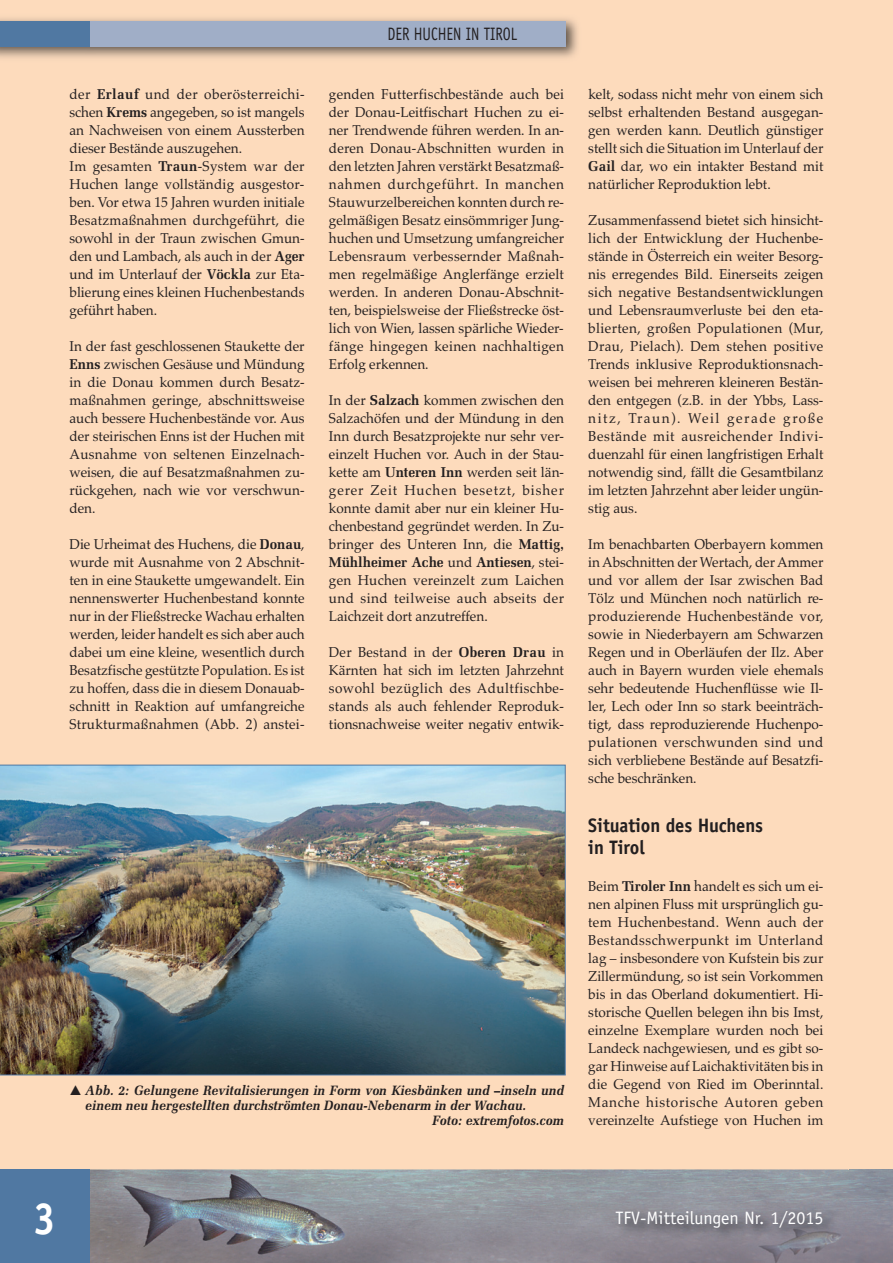
<style>
.page{position:relative;width:893px;height:1263px;background:#fddbbc}
.page>*{position:absolute;margin:0;border:0;box-sizing:border-box;transform-origin:0 0}
.t1{font:700 45px "Officina Sans";color:#fff;scale:.9 1}
.t2{font:700 19.5px/22.5px "Officina Sans";color:#231f20;scale:.95 1}
.t3{font:18px "Officina Sans";color:#fff}
.t4{font:18px "Officina Sans";color:#231f20;scale:.8 1}
.t5{font:14.25px/18px "Palatino";color:#231f20;text-align:justify;scale:.95 1}
.t6{font:700 14.25px "Melior";color:#231f20;scale:.95 1}
.t7{font:italic 700 13.5px "Melior";color:#231f20;scale:.93 1}
.s1{font-family:"Melior";font-weight:700}
.s2{font-family:"Palatino";font-weight:400}
</style>
<div class="page">
<div style="left:0;top:1169px;width:89px;height:94px;background:#5078a2"></div>
<img style="left:89px;top:1169px;width:759px;height:94px">
<img style="left:0;top:18px;width:578px;height:40px">
<div style="left:82px;top:21px;width:484px;height:26px;background:#a0aec7"></div>
<div style="left:0;top:21px;width:89px;height:26px;background:#5078a2"></div>
<img style="left:0;top:765px;width:566px;height:310px">
<p class="t5" style="left:70px;top:87px;width:249px;text-align:left">der <span class="s1">Erlauf</span> und der oberösterreichi&shy;schen <span class="s1">Krems</span> angegeben, so ist mangels an Nachweisen von einem Aussterben dieser Bestände auszugehen.<br>Im gesamten <span class="s1">Traun</span>-System war der Huchen lange vollständig ausgestor&shy;ben. Vor etwa 15 Jahren wurden initiale Besatzmaßnahmen durchgeführt, die sowohl in der Traun zwischen Gmun&shy;den und Lambach, als auch in der <span class="s1">Ager </span>und im Unterlauf der <span class="s1">Vöckla</span> zur Eta&shy;blierung eines kleinen Huchenbestands geführt haben.</p>
<p class="t5" style="left:70px;top:339px;width:249px">In der fast geschlossenen Staukette der <span class="s1">Enns</span> zwischen Gesäuse und Mündung in die Donau kommen durch Besatz&shy;maßnahmen geringe, abschnittsweise auch bessere Huchenbestände vor. Aus der steirischen Enns ist der Huchen mit Ausnahme von seltenen Einzelnach&shy;weisen, die auf Besatzmaßnahmen zu&shy;rückgehen, nach wie vor verschwun&shy;den.</p>
<p class="t5" style="left:70px;top:537px;width:249px">Die Urheimat des Huchens, die <span class="s1">Donau</span>, wurde mit Ausnahme von 2 Abschnit&shy;ten in eine Staukette umgewandelt. Ein nennenswerter Huchenbestand konnte nur in der Fließstrecke Wachau erhalten werden, leider handelt es sich aber auch dabei um eine kleine, wesentlich durch Besatzfische gestützte Population. Es ist zu hoffen, dass die in diesem Donauab&shy;schnitt in Reaktion auf umfangreiche Strukturmaßnahmen (Abb. 2) anstei-</p>
<p class="t4" style="left:387px;top:27px;width:164px">DER HUCHEN IN TIROL</p>
<p class="t5" style="left:329px;top:86px;width:249px">genden Futterfischbestände auch bei der Donau-Leitfischart Huchen zu ei&shy;ner Trendwende führen werden. In an&shy;deren Donau-Abschnitten wurden in den letzten Jahren verstärkt Besatzmaß&shy;nahmen durchgeführt. In manchen Stauwurzelbereichen konnten durch re&shy;gelmäßigen Besatz einsömmriger Jung&shy;huchen und Umsetzung umfangreicher Lebensraum verbessernder Maßnah&shy;men regelmäßige Anglerfänge erzielt werden. In anderen Donau-Abschnit&shy;ten, beispielsweise der Fließstrecke öst&shy;lich von Wien, lassen spärliche Wieder&shy;fänge hingegen keinen nachhaltigen Erfolg erkennen.</p>
<p class="t5" style="left:329px;top:393px;width:249px">In der <span class="s1">Salzach</span> kommen zwischen den Salzachöfen und der Mündung in den Inn durch Besatzprojekte nur sehr ver&shy;einzelt Huchen vor. Auch in der Stau&shy;kette am <span class="s1">Unteren Inn</span> werden seit län&shy;gerer Zeit Huchen besetzt, bisher konnte damit aber nur ein kleiner Hu&shy;chenbestand gegründet werden. In Zu&shy;bringer des Unteren Inn, die <span class="s1">Mattig,</span></p>
<p class="t6" style="left:329px;top:556px;width:249px">Mühlheimer Ache <span class="s2">und</span> Antiesen<span class="s2">, stei-</span></p>
<p class="t5" style="left:329px;top:573px;width:249px">gen Huchen vereinzelt zum Laichen und sind teilweise auch abseits der Laichzeit dort anzutreffen.</p>
<p class="t5" style="left:329px;top:645px;width:249px">Der Bestand in der <span class="s1">Oberen Drau</span> in Kärnten hat sich im letzten Jahrzehnt sowohl bezüglich des Adultfischbe&shy;stands als auch fehlender Reproduk&shy;tionsnachweise weiter negativ entwik-</p>
<p class="t7" style="left:85px;top:1085px;width:516px">Abb. 2: Gelungene Revitalisierungen in Form von Kiesbänken und –inseln und</p>
<p class="t7" style="left:85px;top:1100px;width:476px">einem neu hergestellten durchströmten Donau-Nebenarm in der Wachau.</p>
<p class="t7" style="left:432px;top:1115px;width:143px">Foto: extremfotos.com</p>
<p class="t5" style="left:588px;top:86px;width:249px">kelt, sodass nicht mehr von einem sich selbst erhaltenden Bestand ausgegan&shy;gen werden kann. Deutlich günstiger stellt sich die Situation im Unterlauf der <span class="s1">Gail</span> dar, wo ein intakter Bestand mit natürlicher Reproduktion lebt.</p>
<p class="t5" style="left:588px;top:213px;width:249px">Zusammenfassend bietet sich hinsicht&shy;lich der Entwicklung der Huchenbe&shy;stände in Österreich ein weiter Besorg&shy;nis erregendes Bild. Einerseits zeigen sich negative Bestandsentwicklungen und Lebensraumverluste bei den eta&shy;blierten, großen Populationen (Mur, Drau, Pielach). Dem stehen positive Trends inklusive Reproduktionsnach&shy;weisen bei mehreren kleineren Bestän&shy;den entgegen (z.B. in der Ybbs, Lass&shy;nitz, Traun). Weil gerade große Bestände mit ausreichender Indivi&shy;duenzahl für einen langfristigen Erhalt notwendig sind, fällt die Gesamtbilanz im letzten Jahrzehnt aber leider ungün&shy;stig aus.</p>
<p class="t5" style="left:588px;top:537px;width:249px">Im benachbarten Oberbayern kommen in Abschnitten der Wertach, der Ammer und vor allem der Isar zwischen Bad Tölz und München noch natürlich re&shy;produzierende Huchenbestände vor, sowie in Niederbayern am Schwarzen Regen und in Oberläufen der Ilz. Aber auch in Bayern wurden viele ehemals sehr bedeutende Huchenflüsse wie Il&shy;ler, Lech oder Inn so stark beeinträch&shy;tigt, dass reproduzierende Huchenpo&shy;pulationen verschwunden sind und sich verbliebene Bestände auf Besatzfi&shy;sche beschränken.</p>
<h2 class="t2" style="left:588px;top:816px;width:185px">Situation des Huchens in Tirol</h2>
<p class="t5" style="left:588px;top:879px;width:249px">Beim <span class="s1">Tiroler Inn</span> handelt es sich um ei&shy;nen alpinen Fluss mit ursprünglich gu&shy;tem Huchenbestand. Wenn auch der Bestandsschwerpunkt im Unterland lag – insbesondere von Kufstein bis zur Zillermündung, so ist sein Vorkommen bis in das Oberland dokumentiert. Hi&shy;storische Quellen belegen ihn bis Imst, einzelne Exemplare wurden noch bei Landeck nachgewiesen, und es gibt so&shy;gar Hinweise auf Laichaktivitäten bis in die Gegend von Ried im Oberinntal.<br>Manche historische Autoren geben vereinzelte Aufstiege von Huchen im</p>
<h1 class="t1" style="left:33px;top:1202px;width:27px">3</h1>
<p class="t3" style="left:616px;top:1211px;width:209px">TFV-Mitteilungen Nr. 1/2015</p>
</div>
